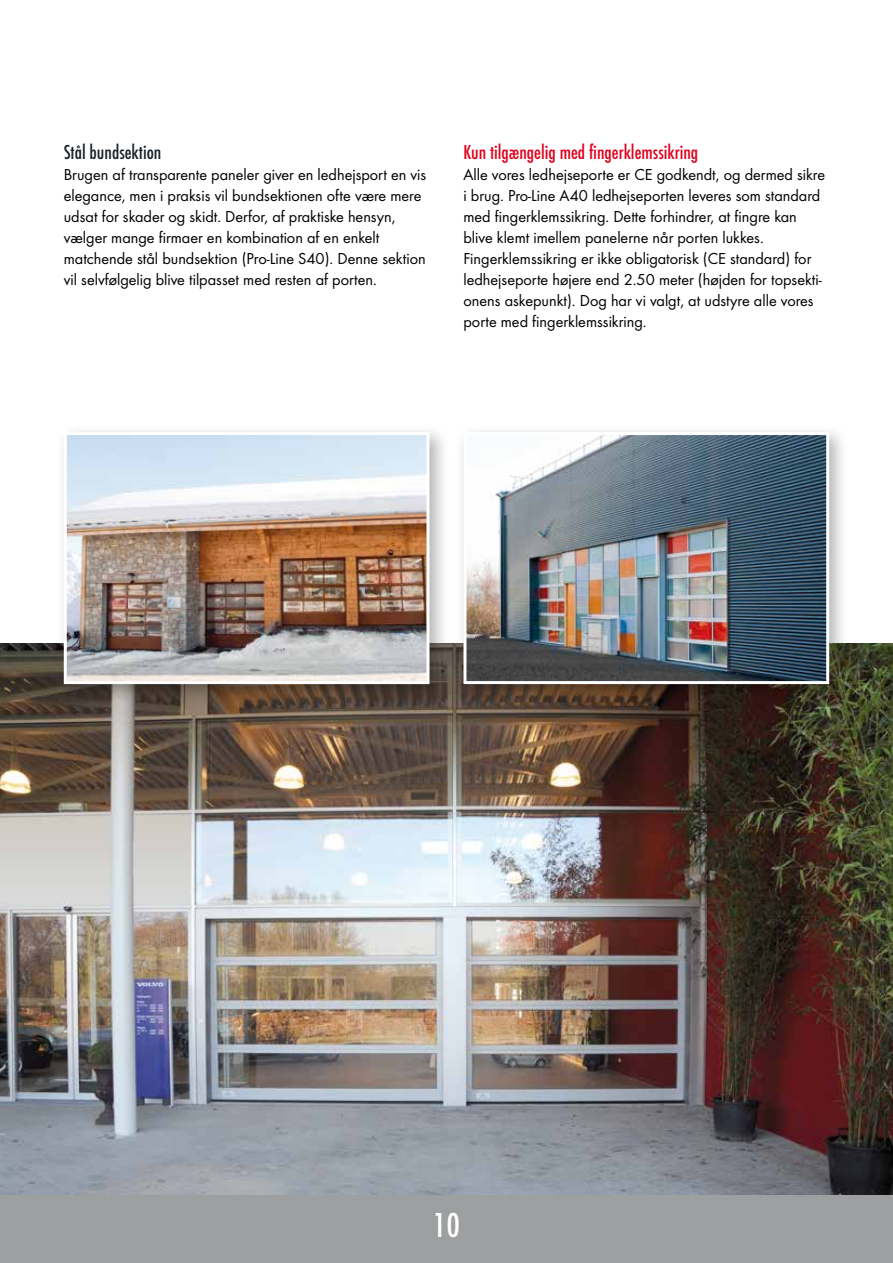
<style>
.page{position:relative;width:893px;height:1263px;background:#fff}
.page>*{position:absolute;margin:0;border:0;box-sizing:border-box;transform-origin:0 0}
.t1{font:500 36px "Futura Con";color:#fff}
.t2{font:500 21px "Futura Con";color:#e1021d}
.t3{font:500 21px "Futura Con";color:#192228}
.t4{font:16.5px/21px "Futura Boo";color:#000}
</style>
<div class="page">
<img style="left:0;top:643px;width:893px;height:552px">
<div style="left:0;top:1195px;width:893px;height:68px;background:#9d9fa0"></div>
<div style="left:455px;top:424px;width:394px;height:280px;background:#000;opacity:.3"></div>
<img style="left:467px;top:436px;width:358px;height:244px">
<div style="left:463px;top:432px;width:366px;height:252px;border:3px solid #fff"></div>
<div style="left:55px;top:424px;width:395px;height:280px;background:#000;opacity:.3"></div>
<img style="left:68px;top:436px;width:357px;height:244px">
<div style="left:64px;top:432px;width:365px;height:252px;border:3px solid #fff"></div>
<p class="t3" style="left:64px;top:140px;width:99px">Stål bundsektion</p>
<p class="t4" style="left:64px;top:164px;width:364px">Brugen af transparente paneler giver en ledhejsport en vis elegance, men i praksis vil bundsektionen ofte være mere udsat for skader og skidt. Derfor, af praktiske hensyn, vælger mange firmaer en kombination af en enkelt matchende stål bundsektion (Pro-Line S40). Denne sektion vil selvfølgelig blive tilpasset med resten af porten.</p>
<p class="t2" style="left:463px;top:140px;width:236px">Kun tilgængelig med fingerklemssikring</p>
<p class="t4" style="left:463px;top:164px;width:363px">Alle vores ledhejseporte er CE godkendt, og dermed sikre i brug. Pro-Line A40 ledhejseporten leveres som standard med fingerklemssikring. Dette forhindrer, at fingre kan blive klemt imellem panelerne når porten lukkes.<br>Fingerklemssikring er ikke obligatorisk (CE standard) for ledhejseporte højere end 2.50 meter (højden for topsekti&shy;onens askepunkt). Dog har vi valgt, at udstyre alle vores porte med fingerklemssikring.</p>
<h1 class="t1" style="left:433px;top:1205px;width:29px">10</h1>
</div>
